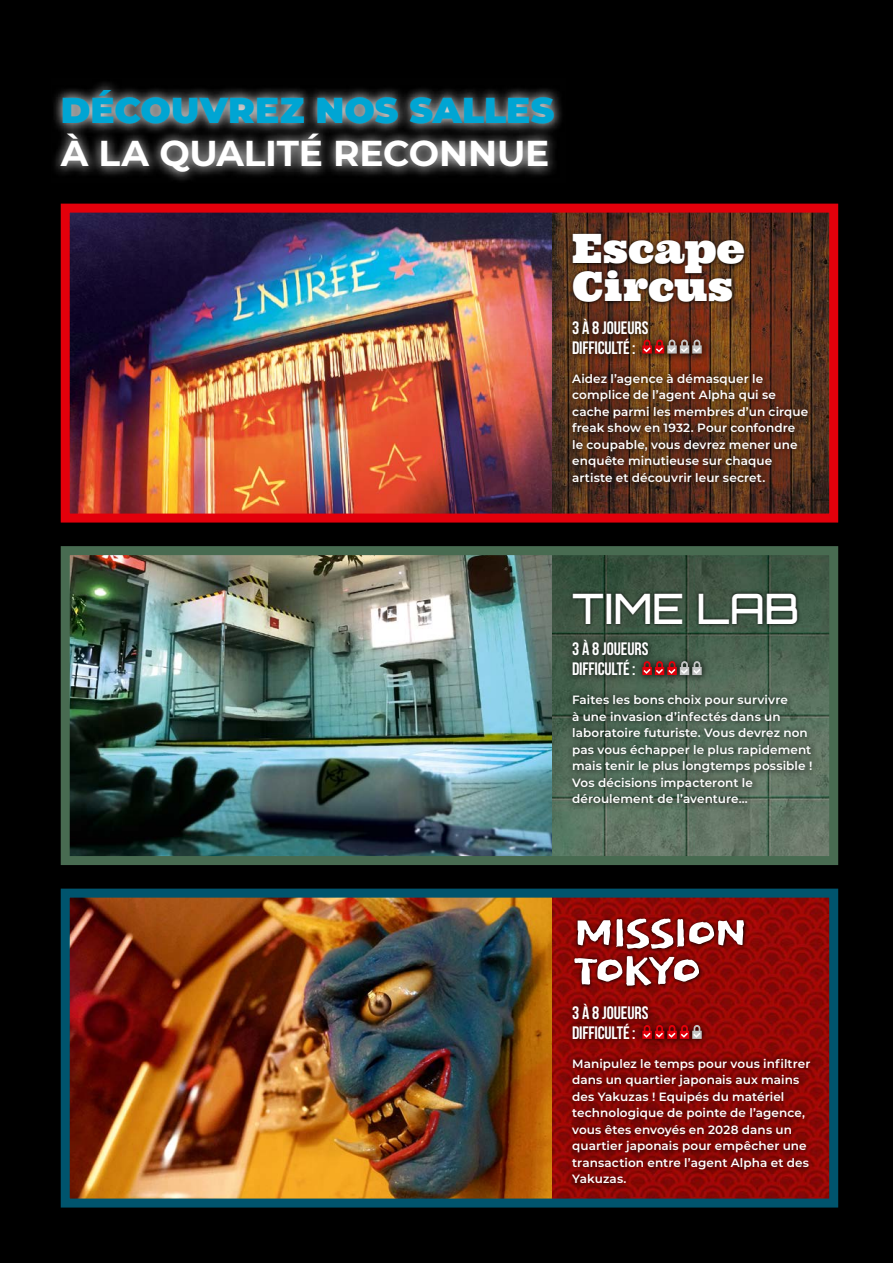
<style>
.page{position:relative;width:893px;height:1263px;background:#000}
.page>*{position:absolute;margin:0;border:0;box-sizing:border-box;transform-origin:0 0}
.t1{font:57px "Dokdo";letter-spacing:-.105em;color:#fff}
.t2{font:500 42px "Orbitron";letter-spacing:-.005em;color:#fff}
.t3{font:40.5px/37.5px "Ultra";letter-spacing:-.005em;color:#fff}
.t4{font:900 36px "Montserrat";letter-spacing:.005em;color:#00a5d3}
.t5{font:700 36px "Montserrat";letter-spacing:-.005em;color:#fff}
.t6{font:700 18px/19.6px "Bebas Neue";letter-spacing:-.005em;color:#fff}
.t7{font:600 12px/16.5px "Montserrat";letter-spacing:.01em;color:#fff}
</style>
<div class="page">
<svg style="left:54px;top:83px;width:508px;height:98px"></svg>
<img style="left:60px;top:888px;width:779px;height:320px">
<img style="left:60px;top:203px;width:779px;height:320px">
<svg style="left:565px;top:1052px;width:252px;height:139px;background:#7d0604"></svg>
<svg style="left:565px;top:367px;width:250px;height:122px;background:#532c17"></svg>
<svg style="left:565px;top:997px;width:144px;height:49px;background:#7a0604"></svg>
<svg style="left:642px;top:1025px;width:60px;height:14px"></svg>
<svg style="left:565px;top:312px;width:144px;height:50px;background:#5a2d16"></svg>
<svg style="left:642px;top:340px;width:60px;height:13px"></svg>
<svg style="left:571px;top:915px;width:177px;height:74px;background:#660503"></svg>
<svg style="left:570px;top:231px;width:178px;height:74px"></svg>
<img style="left:60px;top:546px;width:779px;height:319px">
<svg style="left:565px;top:688px;width:254px;height:123px;background:#4c6151"></svg>
<svg style="left:565px;top:633px;width:144px;height:49px;background:#394d3d"></svg>
<svg style="left:642px;top:661px;width:60px;height:14px"></svg>
<svg style="left:570px;top:590px;width:231px;height:37px;background:#2b3c2f"></svg>
<h3 class="t4" style="left:61px;top:83px;width:495px">DÉCOUVREZ NOS SALLES</h3>
<h3 class="t5" style="left:61px;top:127px;width:490px">À LA QUALITÉ RECONNUE</h3>
<h3 class="t3" style="left:572px;top:230px;width:175px">Escape<br>Circus</h3>
<h3 class="t6" style="left:572px;top:318px;width:78px">3 À 8 JOUEURS<br>DIFFICULTÉ :</h3>
<p class="t7" style="left:572px;top:370px;width:238px">Aidez l’agence à démasquer le complice de l’agent Alpha qui se cache parmi les membres d’un cirque freak show en 1932. Pour confondre le coupable, vous devrez mener une enquête minutieuse sur chaque artiste et découvrir leur secret.</p>
<h2 class="t2" style="left:572px;top:583px;width:229px">TIME LAB</h2>
<h3 class="t6" style="left:572px;top:639px;width:78px">3 À 8 JOUEURS<br>DIFFICULTÉ :</h3>
<p class="t7" style="left:572px;top:691px;width:242px">Faites les bons choix pour survivre<br>à une invasion d’infectés dans un laboratoire futuriste. Vous devrez non pas vous échapper le plus rapidement mais tenir le plus longtemps possible !<br>Vos décisions impacteront le déroulement de l’aventure…</p>
<h1 class="t1" style="left:572px;top:906px;width:178px">MISSION</h1>
<h1 class="t1" style="left:572px;top:944px;width:133px">TOKYO</h1>
<h3 class="t6" style="left:572px;top:1003px;width:78px">3 À 8 JOUEURS<br>DIFFICULTÉ :</h3>
<p class="t7" style="left:572px;top:1055px;width:240px">Manipulez le temps pour vous infiltrer dans un quartier japonais aux mains des Yakuzas ! Equipés du matériel technologique de pointe de l’agence, vous êtes envoyés en 2028 dans un quartier japonais pour empêcher une transaction entre l’agent Alpha et des<br>Yakuzas.</p>
</div>
